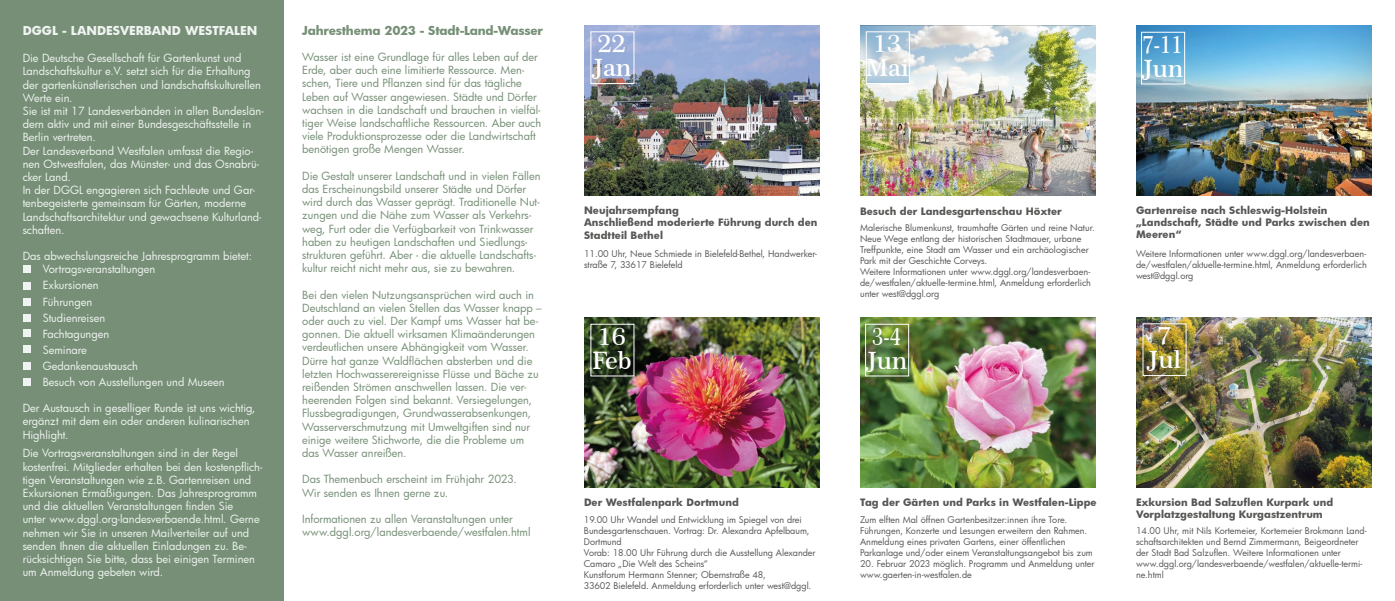
<style>
.page{position:relative;width:1395px;height:601px;background:#fff}
.page>*{position:absolute;margin:0;border:0;box-sizing:border-box;transform-origin:0 0}
.t1{font:600 24px/24px "Century 751 BT";color:#fff}
.t2{font:600 24px/24px "Century 751 BT";color:#fff;scale:.8 1}
.t3{font:700 12px "Futura";letter-spacing:-.02em;color:#768f76}
.t4{font:700 12px "Futura";color:#eff3f1}
.t5{font:11px/13.2px "Futura";letter-spacing:-.005em;color:#768f76}
.t6{font:11px/13.2px "Futura";color:#eff3f1}
.t7{font:700 10px/12px "Futura";color:#575756}
.t8{font:9px/11px "Futura";color:#575756}
</style>
<div class="page">
<img style="left:860px;top:26px;width:235px;height:170px">
<svg style="left:868px;top:33px;width:40px;height:49px;background:#b9cddb"></svg>
<div style="left:866px;top:31px;width:44px;height:53px;border:1px solid #fff"></div>
<div style="left:0;top:0;width:283px;height:601px;background:#768f76"></div>
<img style="left:584px;top:26px;width:235px;height:170px">
<img style="left:1136px;top:317px;width:235px;height:171px">
<div style="left:23px;top:282px;width:7px;height:7px;background:#eff3f1"></div>
<div style="left:23px;top:298px;width:7px;height:8px;background:#eff3f1"></div>
<div style="left:23px;top:314px;width:7px;height:8px;background:#eff3f1"></div>
<div style="left:23px;top:329px;width:7px;height:8px;background:#eff3f1"></div>
<div style="left:23px;top:346px;width:7px;height:7px;background:#eff3f1"></div>
<div style="left:23px;top:362px;width:7px;height:7px;background:#eff3f1"></div>
<div style="left:23px;top:378px;width:7px;height:8px;background:#eff3f1"></div>
<div style="left:23px;top:266px;width:7px;height:7px;background:#eff3f1"></div>
<img style="left:584px;top:317px;width:235px;height:171px">
<img style="left:1136px;top:26px;width:235px;height:170px">
<div style="left:590px;top:31px;width:44px;height:53px;border:1px solid #fff"></div>
<div style="left:1141px;top:32px;width:44px;height:52px;border:1px solid #fff"></div>
<div style="left:1142px;top:323px;width:44px;height:53px;border:1px solid #fff"></div>
<img style="left:860px;top:317px;width:235px;height:171px">
<div style="left:865px;top:324px;width:44px;height:52px;border:1px solid #fff"></div>
<p class="t4" style="left:23px;top:22px;width:236px">DGGL - LANDESVERBAND WESTFALEN</p>
<p class="t6" style="left:23px;top:51px;width:242px">Die Deutsche Gesellschaft für Gartenkunst und Landschaftskultur e.V. setzt sich für die Erhaltung der gartenkünstlerischen und landschaftskulturellen Werte ein.<br>Sie ist mit 17 Landesverbänden in allen Bundeslän&shy;dern aktiv und mit einer Bundesgeschäftsstelle in Berlin vertreten.<br>Der Landesverband Westfalen umfasst die Regio&shy;nen Ostwestfalen, das Münster- und das Osnabrü&shy;cker Land.<br>In der DGGL engagieren sich Fachleute und Gar&shy;tenbegeisterte gemeinsam für Gärten, moderne Landschaftsarchitektur und gewachsene Kulturland&shy;schaften.</p>
<p class="t6" style="left:43px;top:249px;width:211px;text-indent:-20px">Das abwechslungsreiche Jahresprogramm bietet:<br>Vortragsveranstaltungen</p>
<p class="t6" style="left:43px;top:277px;width:183px;line-height:16px">Exkursionen<br>Führungen<br>Studienreisen<br>Fachtagungen<br>Seminare<br>Gedankenaustausch<br>Besuch von Ausstellungen und Museen</p>
<p class="t6" style="left:23px;top:401px;width:234px">Der Austausch in geselliger Runde ist uns wichtig, ergänzt mit dem ein oder anderen kulinarischen<br>Highlight.</p>
<p class="t6" style="left:23px;top:446px;width:241px">Die Vortragsveranstaltungen sind in der Regel kostenfrei. Mitglieder erhalten bei den kostenpflich&shy;tigen Veranstaltungen wie z.B. Gartenreisen und Exkursionen Ermäßigungen. Das Jahresprogramm und die aktuellen Veranstaltungen finden Sie<br>unter www.dggl.org-landesverbaende.html. Gerne nehmen wir Sie in unseren Mailverteiler auf und senden Ihnen die aktuellen Einladungen zu. Be&shy;rücksichtigen Sie bitte, dass bei einigen Terminen um Anmeldung gebeten wird.</p>
<p class="t3" style="left:302px;top:22px;width:242px">Jahresthema 2023 - Stadt-Land-Wasser</p>
<p class="t5" style="left:302px;top:50px;width:240px">Wasser ist eine Grundlage für alles Leben auf der Erde, aber auch eine limitierte Ressource. Men&shy;schen, Tiere und Pflanzen sind für das tägliche Leben auf Wasser angewiesen. Städte und Dörfer wachsen in die Landschaft und brauchen in vielfäl&shy;tiger Weise landschaftliche Ressourcen. Aber auch viele Produktionsprozesse oder die Landwirtschaft benötigen große Mengen Wasser.</p>
<p class="t5" style="left:302px;top:169px;width:240px">Die Gestalt unserer Landschaft und in vielen Fällen das Erscheinungsbild unserer Städte und Dörfer wird durch das Wasser geprägt. Traditionelle Nut&shy;zungen und die Nähe zum Wasser als Verkehrs&shy;weg, Furt oder die Verfügbarkeit von Trinkwasser haben zu heutigen Landschaften und Siedlungs&shy;strukturen geführt. Aber - die aktuelle Landschafts&shy;kultur reicht nicht mehr aus, sie zu bewahren.</p>
<p class="t5" style="left:302px;top:288px;width:241px">Bei den vielen Nutzungsansprüchen wird auch in Deutschland an vielen Stellen das Wasser knapp – oder auch zu viel. Der Kampf ums Wasser hat be&shy;gonnen. Die aktuell wirksamen Klimaänderungen verdeutlichen unsere Abhängigkeit vom Wasser.<br>Dürre hat ganze Waldflächen absterben und die letzten Hochwasserereignisse Flüsse und Bäche zu reißenden Strömen anschwellen lassen. Die ver&shy;heerenden Folgen sind bekannt. Versiegelungen, Flussbegradigungen, Grundwasserabsenkungen, Wasserverschmutzung mit Umweltgiften sind nur einige weitere Stichworte, die die Probleme um das Wasser anreißen.</p>
<p class="t5" style="left:302px;top:473px;width:216px">Das Themenbuch erscheint im Frühjahr 2023.<br>Wir senden es Ihnen gerne zu.</p>
<p class="t5" style="left:302px;top:512px;width:230px">Informationen zu allen Veranstaltungen unter www.dggl.org/landesverbaende/westfalen.html</p>
<h1 class="t1" style="left:592px;top:31px;width:41px">22<br>Jan</h1>
<p class="t7" style="left:584px;top:204px;width:235px">Neujahrsempfang<br>Anschließend moderierte Führung durch den</p>
<p class="t7" style="left:584px;top:229px;width:80px">Stadtteil Bethel</p>
<p class="t8" style="left:584px;top:248px;width:234px">11.00 Uhr, Neue Schmiede in Bielefeld-Bethel, Handwerker&shy;straße 7, 33617 Bielefeld</p>
<h1 class="t1" style="left:592px;top:324px;width:41px">16<br>Feb</h1>
<p class="t7" style="left:584px;top:496px;width:156px">Der Westfalenpark Dortmund</p>
<p class="t8" style="left:584px;top:514px;width:233px">19.00 Uhr Wandel und Entwicklung im Spiegel von drei Bundesgartenschauen. Vortrag: Dr. Alexandra Apfelbaum, Dortmund<br>Vorab: 18.00 Uhr Führung durch die Ausstellung Alexander Camaro „Die Welt des Scheins“<br>Kunstforum Hermann Stenner; Obernstraße 48,<br>33602 Bielefeld. Anmeldung erforderlich unter west@dggl.</p>
<h1 class="t1" style="left:866px;top:31px;width:44px;text-align:center">13<br>Mai</h1>
<h1 class="t2" style="left:1141px;top:32px;width:54px">7-11<br>Jun</h1>
<p class="t7" style="left:860px;top:205px;width:203px">Besuch der Landesgartenschau Höxter</p>
<p class="t8" style="left:860px;top:222px;width:236px">Malerische Blumenkunst, traumhafte Gärten und reine Natur.<br>Neue Wege entlang der historischen Stadtmauer, urbane Treffpunkte, eine Stadt am Wasser und ein archäologischer Park mit der Geschichte Corveys.<br>Weitere Informationen unter www.dggl.org/landesverbaen&shy;de/westfalen/aktuelle-termine.html, Anmeldung erforderlich unter west@dggl.org</p>
<h1 class="t2" style="left:866px;top:324px;width:54px">3-4<br>Jun</h1>
<p class="t7" style="left:1136px;top:204px;width:235px">Gartenreise nach Schleswig-Holstein „Landschaft, Städte und Parks zwischen den<br>Meeren“</p>
<p class="t8" style="left:1136px;top:248px;width:232px;text-align:justify">Weitere Informationen unter www.dggl.org/landesverbaen&shy;de/westfalen/aktuelle-termine.html, Anmeldung erforderlich west@dggl.org</p>
<h1 class="t1" style="left:1147px;top:323px;width:35px;text-align:center">7<br>Jul</h1>
<p class="t7" style="left:860px;top:496px;width:238px">Tag der Gärten und Parks in Westfalen-Lippe</p>
<p class="t8" style="left:860px;top:514px;width:234px">Zum elften Mal öffnen Gartenbesitzer:innen ihre Tore.<br>Führungen, Konzerte und Lesungen erweitern den Rahmen.<br>Anmeldung eines privaten Gartens, einer öffentlichen Parkanlage und/oder einem Veranstaltungsangebot bis zum</p>
<p class="t8" style="left:860px;top:558px;width:236px">20. Februar 2023 möglich. Programm und Anmeldung unter www.gaerten-in-westfalen.de</p>
<p class="t7" style="left:1136px;top:496px;width:199px">Exkursion Bad Salzuflen Kurpark und<br>Vorplatzgestaltung Kurgastzentrum</p>
<p class="t8" style="left:1136px;top:525px;width:232px">14.00 Uhr, mit Nils Kortemeier, Kortemeier Brokmann Land&shy;schaftsarchitekten und Bernd Zimmermann, Beigeordneter der Stadt Bad Salzuflen. Weitere Informationen unter www.dggl.org/landesverbaende/westfalen/aktuelle-termi&shy;ne.html</p>
</div>
